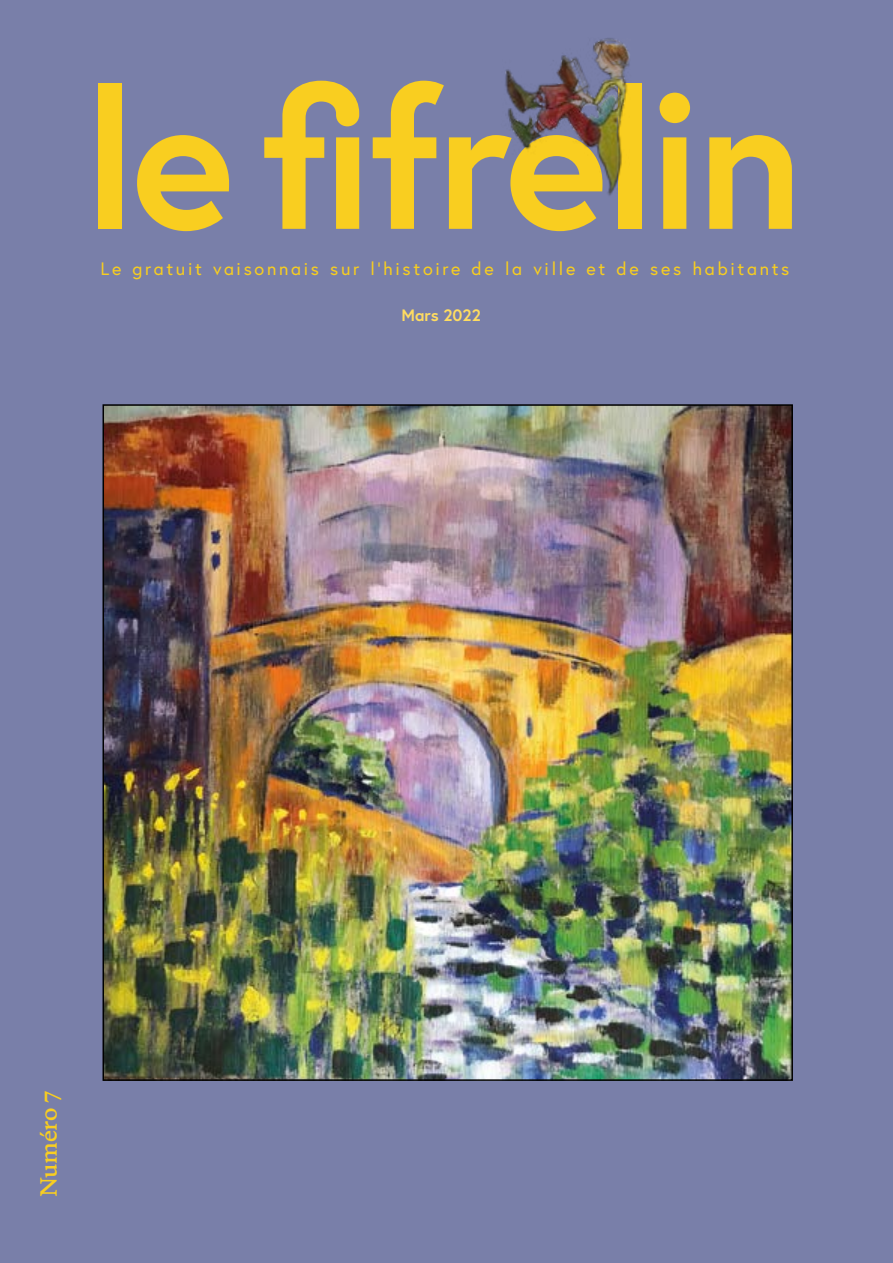
<style>
.page{position:relative;width:893px;height:1263px;background:#797fa9}
.page>*{position:absolute;margin:0;border:0;box-sizing:border-box;transform-origin:0 0}
.t1{font:600 21px "Galaxie Copernicus";letter-spacing:-.03em;color:#f9ce20}
.t2{font:18px "Europa";letter-spacing:.15em;color:#f8ce1f}
.t3{font:700 16.5px "Europa";color:#ffdc61}
</style>
<div class="page">
<svg style="left:264px;top:81px;width:95px;height:148px;background:#bda95f"></svg>
<svg style="left:373px;top:81px;width:229px;height:150px;background:#ad9f71"></svg>
<div style="left:618px;top:83px;width:23px;height:146px;background:#f9ce20"></div>
<svg style="left:660px;top:93px;width:30px;height:136px;background:#d2b649"></svg>
<svg style="left:709px;top:135px;width:83px;height:94px;background:#c8b053"></svg>
<div style="left:98px;top:83px;width:23px;height:146px;background:#f9ce20"></div>
<svg style="left:137px;top:135px;width:92px;height:96px;background:#c7af54"></svg>
<img style="left:106px;top:407px;width:684px;height:671px">
<img style="left:493px;top:36px;width:139px;height:162px">
<p class="t2" style="left:101px;top:257px;width:690px">Le gratuit vaisonnais sur l’histoire de la ville et de ses habitants</p>
<p class="t3" style="left:401px;top:303px;width:81px">Mars 2022</p>
<p class="t1" style="left:35px;top:1197px;width:107px;rotate:-90deg">Numéro 7</p>
</div>
